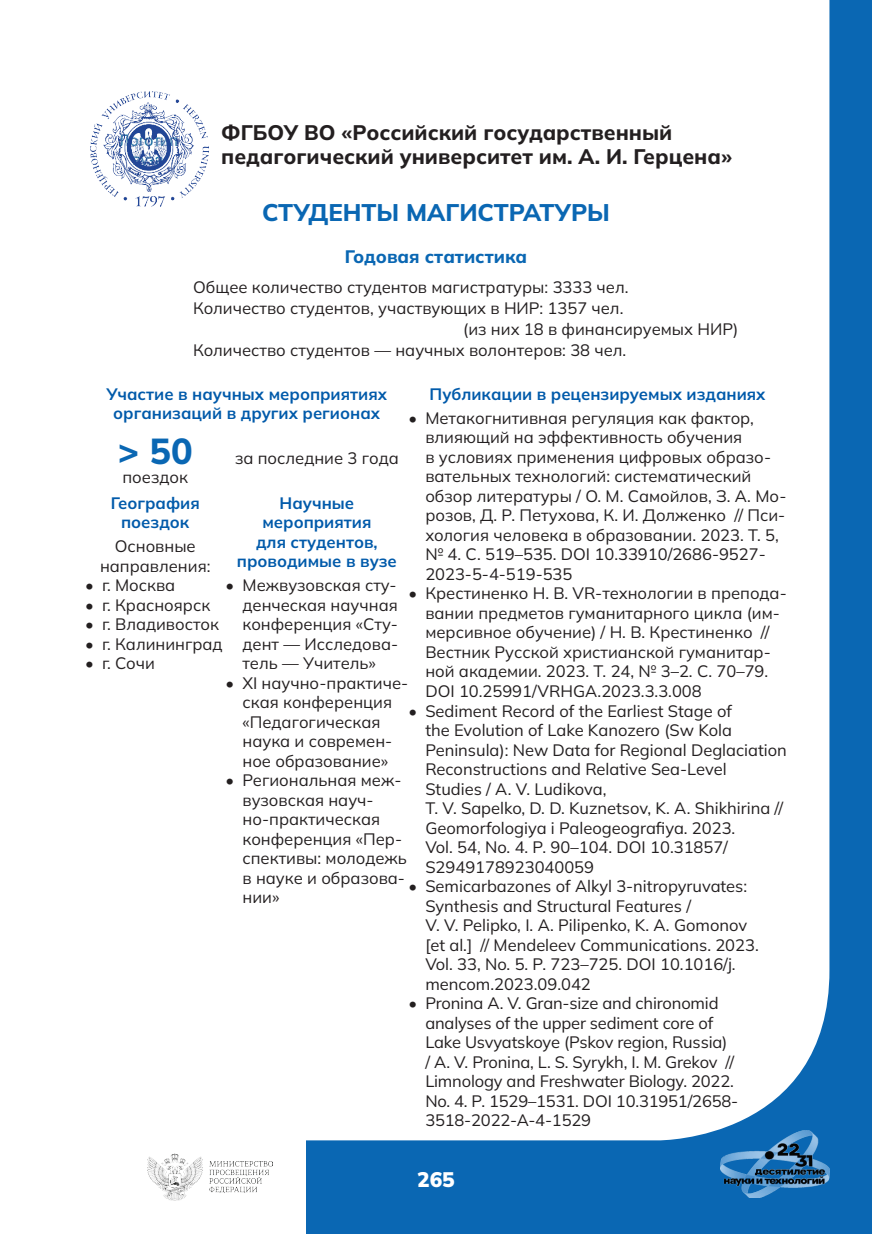
<style>
.page{position:relative;width:872px;height:1234px;background:#fff}
.page>*{position:absolute;margin:0;border:0;box-sizing:border-box;transform-origin:0 0}
.t1{font:800 36px "Mulish";color:#0a67b3}
.t2{font:800 24px "Mulish";color:#0a67b3}
.t3{font:800 21px/24px "Mulish";color:#231f20}
.t4{font:900 21px "Mulish";color:#fff}
.t5{font:800 18px "Mulish";color:#0a67b3}
.t6{font:16.5px/19.5px "Mulish";color:#231f20}
.t7{font:700 16.5px/19.5px "Mulish";color:#015aaa;text-align:center}
.t8{font:15.9px/18.5px "Arial";letter-spacing:.01em;color:#12689e;text-align:center}
</style>
<div class="page">
<div style="left:306px;top:0;width:566px;height:1233px;background:#0a67b3"></div>
<div style="left:306px;top:0;width:523px;height:1140px;background:#fff"></div>
<img style="left:720px;top:1129px;width:109px;height:68px">
<img style="left:147px;top:1153px;width:125px;height:46px">
<img style="left:91px;top:91px;width:117px;height:115px">
<p class="t8" style="left:119px;top:131px;width:60px">Логотип вуза</p>
<p class="t3" style="left:221px;top:120px;width:512px">ФГБОУ ВО «Российский государственный педагогический университет им. А. И. Герцена»</p>
<h2 class="t2" style="left:262px;top:196px;width:349px">Студенты магистратуры</h2>
<p class="t5" style="left:345px;top:244px;width:184px">Годовая статистика</p>
<p class="t6" style="left:85px;top:277px;width:41px">О</p>
<p class="t6" style="left:206px;top:277px;width:424px">бщее количество студентов магистратуры: 3333 чел.</p>
<p class="t6" style="left:193px;top:298px;width:432px">Количество студентов, участвующих в НИ Р: 1357 чел.</p>
<p class="t6" style="left:463px;top:319px;width:276px">(из них 18 в финансируемых НИ Р)</p>
<p class="t6" style="left:193px;top:340px;width:435px">Количество студентов — научных волонтеров: 38 чел.</p>
<p class="t7" style="left:106px;top:383px;width:282px">Участие в научных мероприятиях организаций в других регионах</p>
<p class="t7" style="left:429px;top:383px;width:337px">Публикации в рецензируемых изданиях</p>
<p class="t6" style="left:425px;top:407px;width:362px;text-indent:-17px">• Метакогнитивная регуляция как фактор, влияющий на эффективность обучения<br>в условиях применения цифровых образо&shy;вательных технологий: систематический обзор литературы / О. М. Самойлов, З. А. Мо&shy;розов, Д. Р. Петухова, К. И . Долженко // Пси&shy;хология человека в образовании. 2023. Т. 5, № 4. С. 519–535. DOI 10.33910/2686-9527- 2023-5-4-519-535</p>
<p class="t6" style="left:425px;top:583px;width:363px;text-indent:-17px">• Крестиненко Н. В. VR-технологии в препода&shy;вании предметов гуманитарного цикла (им&shy;мерсивное обучение) / Н. В. Крестиненко // Вестник Русской христианской гуманитар&shy;ной академии. 2023. Т. 24, № 3–2. С. 70–79.<br>DOI 10.25991/VRHGA.2023.3.3.008</p>
<p class="t6" style="left:425px;top:700px;width:363px;text-indent:-17px">• Sediment Record of the Earliest Stage of<br>the Evolution of Lake Kanozero (Sw Kola Peninsula): New Data for Regional Deglaciation Reconstructions and Relative Sea-Level Studies / A. V. Ludikova,<br>T. V. Sapelko, D. D. Kuznetsov, K. A. Shikhirina // Geomorfologiya i Paleogeografiya. 2023.<br>Vol. 54, No. 4. P. 90–104. DOI 10.31857/ S2949178923040059</p>
<p class="t6" style="left:425px;top:875px;width:335px;text-indent:-17px">• Semicarbazones of Alkyl 3-nitropyruvates:<br>Synthesis and Structural Features /<br>V. V. Pelipko, I. A. Pilipenko, K. A. Gomonov [et al.] // Mendeleev Communications. 2023.<br>Vol. 33, No. 5. P. 723–725. DOI 10.1016/j. mencom.2023.09.042</p>
<p class="t6" style="left:425px;top:992px;width:314px;text-indent:-17px">• Pronina A. V. Gran-size and chironomid analyses of the upper sediment core of Lake Usvyatskoye (Pskov region, Russia)<br>/ A. V. Pronina, L. S. Syrykh, I. M. Grekov // Limnology and Freshwater Biology. 2022.<br>No. 4. P. 1529–1531. DOI 10.31951/2658- 3518-2022-A-4-1529</p>
<h1 class="t1" style="left:118px;top:426px;width:76px">&gt; 50</h1>
<p class="t6" style="left:122px;top:467px;width:67px">поездок</p>
<p class="t6" style="left:235px;top:447px;width:165px">за последние 3 года</p>
<p class="t7" style="left:111px;top:492px;width:91px">География поездок</p>
<p class="t6" style="left:100px;top:536px;width:112px;text-align:center">Основные направления:</p>
<p class="t6" style="left:85px;top:575px;width:92px">• г. Москва</p>
<p class="t6" style="left:85px;top:594px;width:127px">• г. Красноярск</p>
<p class="t6" style="left:85px;top:614px;width:135px">• г. Владивосток</p>
<p class="t6" style="left:85px;top:633px;width:139px">• г. Калининград</p>
<p class="t6" style="left:85px;top:653px;width:71px">• г. Сочи</p>
<p class="t7" style="left:237px;top:492px;width:161px">Научные мероприятия<br>для студентов, проводимые в вузе</p>
<p class="t6" style="left:242px;top:575px;width:157px;text-align:justify;text-indent:-17px">• Межвузовская сту&shy;денческая научная конференция «Сту&shy;дент — И сследова&shy;тель — Учитель»</p>
<p class="t6" style="left:242px;top:672px;width:167px;text-indent:-17px">• XI научно-практиче&shy;ская конференция «Педагогическая наука и современ&shy;ное образование»</p>
<p class="t6" style="left:242px;top:770px;width:166px;text-indent:-17px">• Региональная меж&shy;вузовская науч&shy;но-практическая конференция «Пер&shy;спективы: молодежь в науке и образова&shy;нии»</p>
<p class="t4" style="left:417px;top:1164px;width:39px">265</p>
</div>
